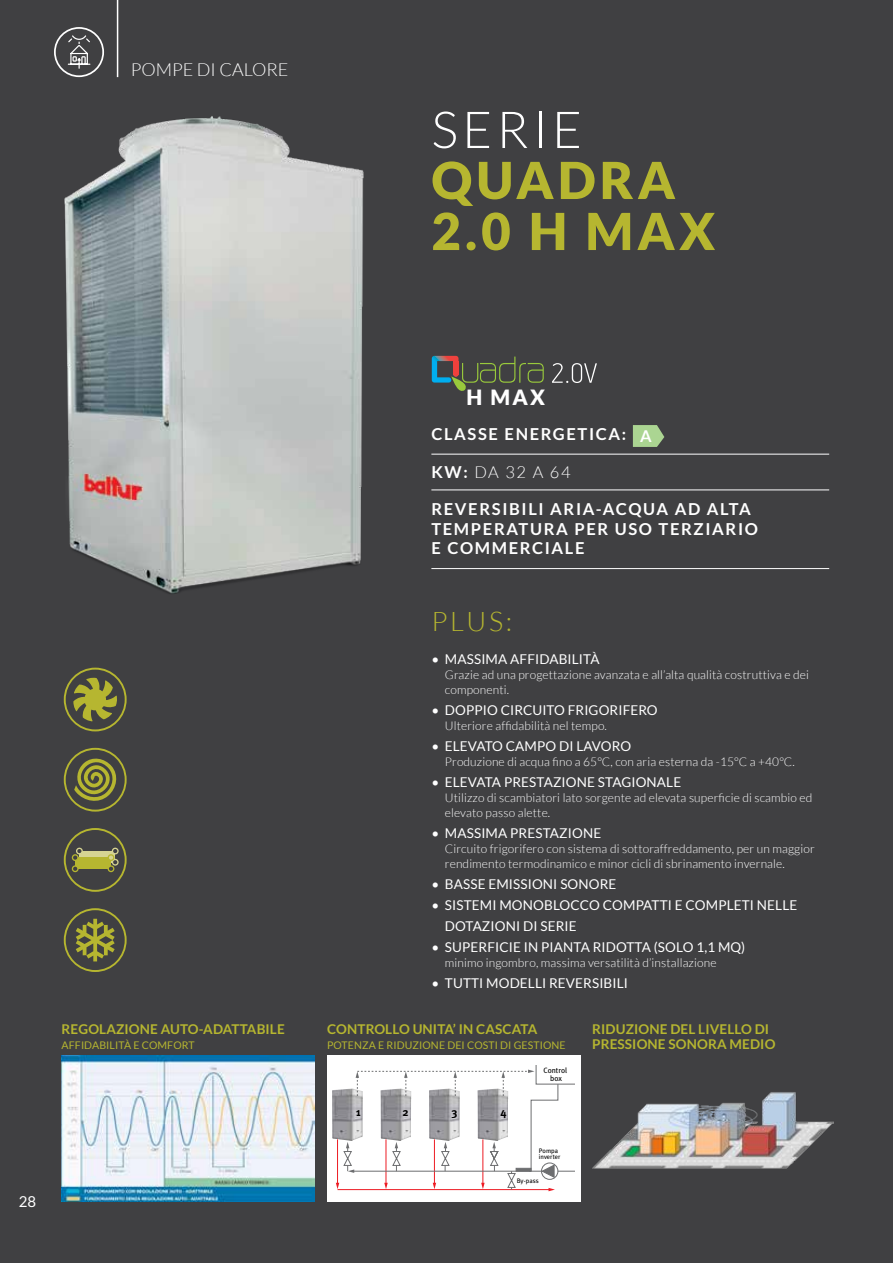
<style>
.page{position:relative;width:893px;height:1263px;background:#404042}
.page>*{position:absolute;margin:0;border:0;box-sizing:border-box;transform-origin:0 0}
.t1{font:900 51px/51px "Lato";letter-spacing:.08em;color:#b6b630}
.t2{font:300 51px "Lato";letter-spacing:.08em;color:#fff}
.t3{font:300 27px "Lato";color:#b6b630}
.t4{font:900 21px "Lato";color:#fff}
.t5{font:300 18px "Lato";color:#fff}
.t6{font:700 16.5px/19.5px "Lato";letter-spacing:.1em;color:#fff}
.t7{font:300 16.5px "Lato";color:#fff}
.t8{font:15px "Lato";color:#fff}
.t9{font:13.5px/21px "Lato";letter-spacing:.01em;color:#fff}
.t10{font:700 13.5px/15px "Lato";letter-spacing:.01em;color:#b6b630}
.t11{font:300 12px/15px "Lato";letter-spacing:.01em;color:#fff}
.t12{font:700 11.25px "Meta Plus";color:#000}
.t13{font:10.5px "Lato";letter-spacing:.01em;color:#b6b630}
.t14{font:7.8px/7.8px "Meta Plus";color:#000;text-align:center}
.t15{font:6.6px/6px "Meta Plus";color:#000}
.s1{font-weight:700}
</style>
<div class="page">
<svg style="left:633px;top:425px;width:31px;height:22px"></svg>
<hr style="left:431px;top:454px;width:398px;height:1px;background:#fff">
<hr style="left:431px;top:489px;width:398px;height:1px;background:#fff">
<hr style="left:431px;top:568px;width:398px;height:1px;background:#fff">
<hr style="left:117px;top:0;width:1px;height:77px;background:#fff">
<svg style="left:64px;top:668px;width:63px;height:63px"></svg>
<svg style="left:64px;top:748px;width:63px;height:64px"></svg>
<svg style="left:64px;top:828px;width:63px;height:64px"></svg>
<div style="left:108px;top:865px;width:6px;height:7px;border:1px solid #b6b630;border-radius:50%"></div>
<svg style="left:64px;top:908px;width:63px;height:64px"></svg>
<svg style="left:432px;top:356px;width:112px;height:35px"></svg>
<div style="left:453px;top:361px;width:6px;height:13px;background:#ef403c"></div>
<svg style="left:552px;top:363px;width:45px;height:20px"></svg>
<img style="left:64px;top:116px;width:300px;height:478px">
<img style="left:62px;top:1055px;width:253px;height:146px">
<div style="left:327px;top:1055px;width:253px;height:146px;background:#fff"></div>
<img style="left:592px;top:1092px;width:241px;height:77px">
<img style="left:332px;top:1090px;width:4px;height:49px">
<svg style="left:336px;top:1066px;width:238px;height:125px"></svg>
<hr style="left:516px;top:1168px;width:15px;height:3px;background:#6d6e70">
<svg style="left:54px;top:27px;width:50px;height:50px"></svg>
<h3 class="t5" style="left:131px;top:60px;width:159px">POMPE DI CALORE</h3>
<h1 class="t2" style="left:431px;top:102px;width:152px">SERIE</h1>
<h1 class="t1" style="left:431px;top:154px;width:285px">QUADRA<br>2.0 H MAX</h1>
<p class="t10" style="left:62px;top:1021px;width:225px">REGOLAZIONE AUTO-ADATTABILE</p>
<p class="t13" style="left:62px;top:1039px;width:134px">AFFIDABILITÀ E COMFORT</p>
<p class="t8" style="left:19px;top:1193px;width:19px">28</p>
<h3 class="t4" style="left:466px;top:385px;width:80px">H MAX</h3>
<h3 class="t6" style="left:431px;top:424px;width:222px">CLASSE ENERGETICA: <sub>A</sub></h3>
<h3 class="t7" style="left:431px;top:463px;width:141px"><span class="s1">KW:</span> DA 32 A 64</h3>
<h3 class="t6" style="left:431px;top:499px;width:328px">REVERSIBILI ARIA-ACQUA AD ALTA<br>TEMPERATURA PER USO TERZIARIO<br>E COMMERCIALE</h3>
<h2 class="t3" style="left:431px;top:607px;width:82px">PLUS:</h2>
<p class="t9" style="left:431px;top:649px;width:170px">• MASSIMA AFFIDABILITÀ</p>
<p class="t11" style="left:445px;top:667px;width:365px">Grazie ad una progettazione avanzata e all’alta qualità costruttiva e dei componenti.</p>
<p class="t9" style="left:431px;top:700px;width:228px">• DOPPIO CIRCUITO FRIGORIFERO</p>
<p class="t11" style="left:445px;top:718px;width:164px">Ulteriore affidabilità nel tempo.</p>
<p class="t9" style="left:431px;top:736px;width:201px">• ELEVATO CAMPO DI LAVORO</p>
<p class="t11" style="left:445px;top:754px;width:351px">Produzione di acqua fino a 65°C, con aria esterna da -15°C a +40°C.</p>
<p class="t9" style="left:431px;top:772px;width:251px">• ELEVATA PRESTAZIONE STAGIONALE</p>
<p class="t11" style="left:445px;top:790px;width:369px">Utilizzo di scambiatori lato sorgente ad elevata superficie di scambio ed elevato passo alette.</p>
<p class="t9" style="left:431px;top:823px;width:171px">• MASSIMA PRESTAZIONE</p>
<p class="t11" style="left:445px;top:841px;width:371px">Circuito frigorifero con sistema di sottoraffreddamento, per un maggior rendimento termodinamico e minor cicli di sbrinamento invernale.</p>
<p class="t9" style="left:431px;top:874px;width:187px">• BASSE EMISSIONI SONORE</p>
<p class="t9" style="left:445px;top:895px;width:354px;text-indent:-14px">• SISTEMI MONOBLOCCO COMPATTI E COMPLETI NELLE<br>DOTAZIONI DI SERIE</p>
<p class="t9" style="left:431px;top:937px;width:315px">• SUPERFICIE IN PIANTA RIDOTTA (SOLO 1,1 MQ)</p>
<p class="t11" style="left:445px;top:955px;width:273px">minimo ingombro, massima versatilità d’installazione</p>
<p class="t9" style="left:431px;top:973px;width:198px">• TUTTI MODELLI REVERSIBILI</p>
<p class="t10" style="left:327px;top:1021px;width:212px">CONTROLLO UNITA’ IN CASCATA</p>
<p class="t13" style="left:327px;top:1039px;width:240px">POTENZA E RIDUZIONE DEI COSTI DI GESTIONE</p>
<p class="t12" style="left:356px;top:1106px;width:6px">1</p>
<p class="t12" style="left:402px;top:1106px;width:8px">2</p>
<p class="t12" style="left:452px;top:1106px;width:7px">3</p>
<p class="t12" style="left:501px;top:1106px;width:8px">4</p>
<p class="t14" style="left:543px;top:1066px;width:25px">Control box</p>
<p class="t15" style="left:539px;top:1148px;width:23px">Pompa inverter</p>
<p class="t15" style="left:517px;top:1178px;width:23px">By-pass</p>
<p class="t10" style="left:592px;top:1021px;width:185px">RIDUZIONE DEL LIVELLO DI<br>PRESSIONE SONORA MEDIO</p>
</div>
